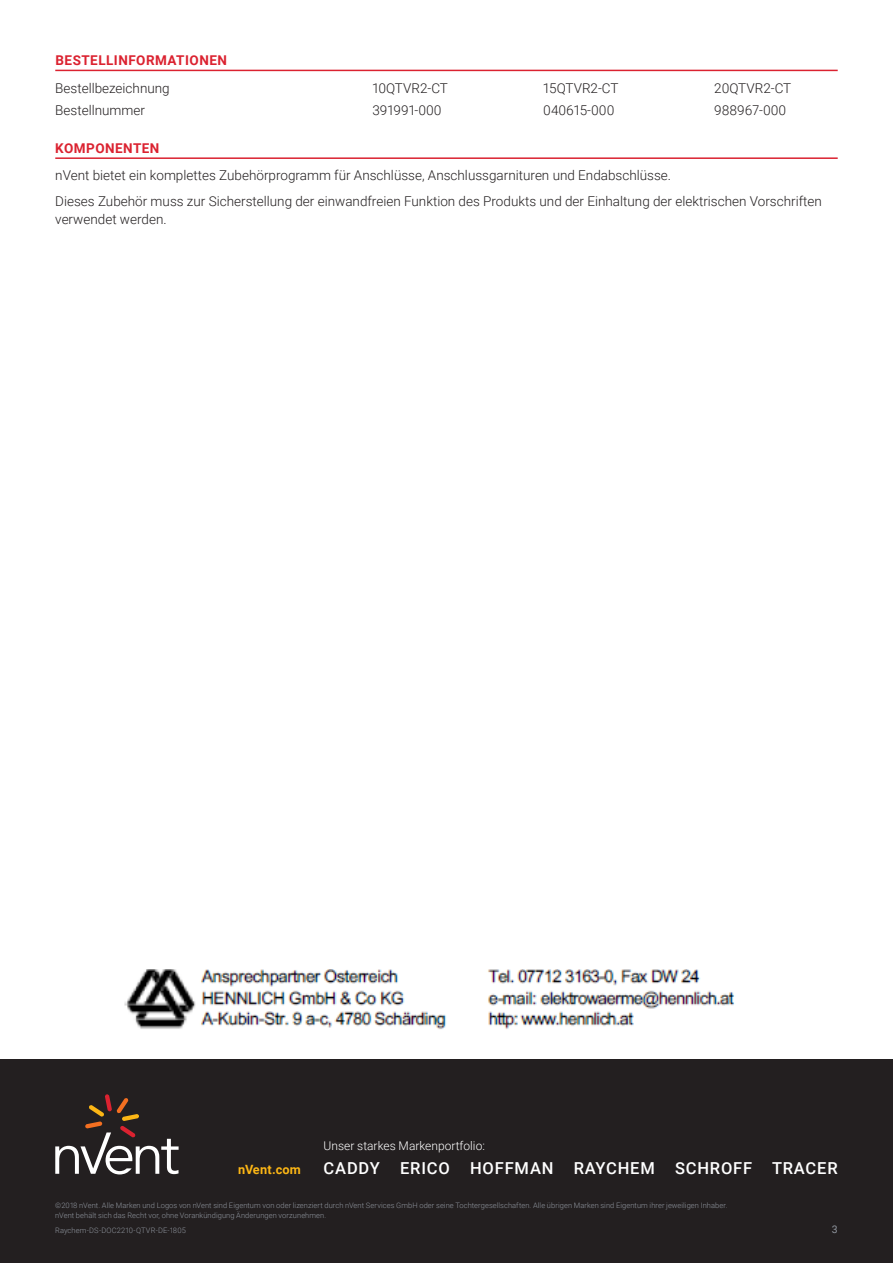
<style>
.page{position:relative;width:893px;height:1263px;background:#fff}
.page>*{position:absolute;margin:0;border:0;box-sizing:border-box;transform-origin:0 0}
.t1{font:500 16.5px "Roboto";letter-spacing:.05em;color:#fff}
.t2{font:300 13.5px/26.5px "Roboto";color:#231f20}
.t3{font:700 13.5px "Roboto";letter-spacing:.035em;color:#db2230}
.t4{font:700 12.75px "Roboto";letter-spacing:.015em;color:#fcb615}
.t5{font:300 12px "Roboto";color:#fff}
.t6{font:10.5px "Roboto";color:#8f959e}
.t7{font:300 7.5px/10.5px "Roboto";letter-spacing:.01em;color:#8f959e}
</style>
<div class="page">
<div style="left:0;top:1059px;width:893px;height:204px;background:#231f20"></div>
<svg style="left:55px;top:1094px;width:124px;height:80px"></svg>
<hr style="left:55px;top:70px;width:783px;height:1px;background:#db2230">
<hr style="left:55px;top:157px;width:783px;height:2px;background:#db2230">
<img style="left:124px;top:969px;width:611px;height:60px">
<p class="t3" style="left:56px;top:51px;width:173px">BESTELLINFORMATIONEN</p>
<p class="t2" style="left:55px;top:74px;width:116px">Bestellbezeichnung</p>
<p class="t2" style="left:372px;top:74px;width:77px">10QTVR2-CT</p>
<p class="t2" style="left:543px;top:74px;width:77px">15QTVR2-CT</p>
<p class="t2" style="left:714px;top:74px;width:79px">20QTVR2-CT</p>
<p class="t2" style="left:55px;top:97px;width:91px">Bestellnummer</p>
<p class="t2" style="left:372px;top:97px;width:71px">391991-000</p>
<p class="t2" style="left:543px;top:97px;width:73px">040615-000</p>
<p class="t2" style="left:714px;top:97px;width:74px">988967-000</p>
<p class="t3" style="left:55px;top:139px;width:106px">KOMPONENTEN</p>
<p class="t2" style="left:55px;top:161px;width:768px">nVent bietet ein komplettes Zubehörprogramm für Anschlüsse, Anschlussgarnituren und Endabschlüsse.<br>Dieses Zubehör muss zur Sicherstellung der einwandfreien Funktion des Produkts und der Einhaltung der elektrischen Vorschriften</p>
<p class="t2" style="left:55px;top:206px;width:113px">verwendet werden.</p>
<p class="t5" style="left:324px;top:1137px;width:163px">Unser starkes Markenportfolio:</p>
<p class="t1" style="left:324px;top:1156px;width:516px">CADDY ERICO HOFFMAN RAYCHEM SCHROFF TRACER</p>
<p class="t7" style="left:55px;top:1200px;width:674px">©2018 nVent. Alle Marken und Logos von nVent sind Eigentum von oder lizenziert durch nVent Services GmbH oder seine Tochtergesellschaften. Alle übrigen Marken sind Eigentum ihrer jeweiligen Inhaber. nVent behält sich das Recht vor, ohne Vorankündigung Änderungen vorzunehmen.</p>
<p class="t7" style="left:55px;top:1225px;width:132px">Raychem-DS-DOC2210-QTVR-DE-1805</p>
<p class="t4" style="left:238px;top:1160px;width:64px">nVent.com</p>
<p class="t6" style="left:832px;top:1222px;width:7px">3</p>
</div>
